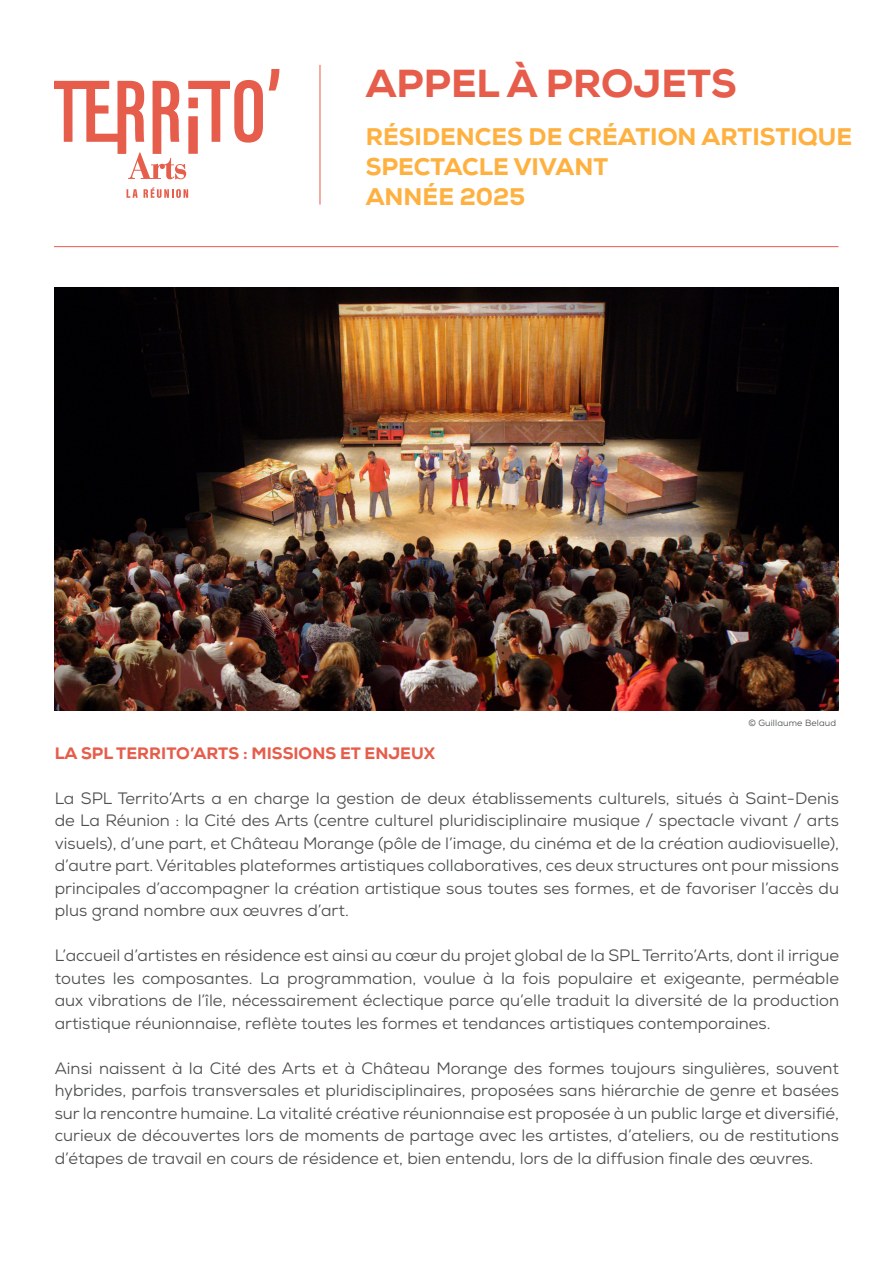
<style>
.page{position:relative;width:893px;height:1263px;background:#fff}
.page>*{position:absolute;margin:0;border:0;box-sizing:border-box;transform-origin:0 0}
.t1{font:800 39px "Nexa";color:#e65d4b}
.t2{font:800 24px/30px "Nexa";color:#feb140}
._1-_TEXTES_12{font:16.5px/22.5px "Nexa";color:#4b4e4d;text-align:justify}
._1-_TITRES_ROSES_14{font:800 16.5px "Nexa";color:#e65d4b}
._1-_TEXTES_12-2{font:9px "Nexa";letter-spacing:.01em;color:#4b4e4d}
</style>
<div class="page">
<hr style="left:54px;top:246px;width:784px;height:1px;background:#e65d4b">
<img style="left:54px;top:287px;width:785px;height:423px">
<svg style="left:127px;top:189px;width:11px;height:9px"></svg>
<svg style="left:144px;top:187px;width:44px;height:11px"></svg>
<svg style="left:269px;top:69px;width:10px;height:22px"></svg>
<svg style="left:54px;top:80px;width:209px;height:99px"></svg>
<hr style="left:320px;top:65px;width:1px;height:140px;background:#e65d4b">
<p class="t1" style="left:366px;top:59px;width:372px">APPEL À PROJETS</p>
<p class="t2" style="left:366px;top:122px;width:488px">RÉSIDENCES DE CRÉATION ARTISTIQUE<br>SPECTACLE VIVANT</p>
<p class="t2" style="left:366px;top:182px;width:161px">ANNÉE 2025</p>
<p class="_1-_TEXTES_12-2" style="left:748px;top:717px;width:89px">© Guillaume Belaud</p>
<p class="_1-_TITRES_ROSES_14" style="left:55px;top:742px;width:382px">LA SPL TERRITO’ARTS : MISSIONS ET ENJEUX</p>
<p class="_1-_TEXTES_12" style="left:55px;top:787px;width:786px">La SPL Territo’Arts a en charge la gestion de deux établissements culturels, situés à Saint-Denis de La Réunion : la Cité des Arts (centre culturel pluridisciplinaire musique / spectacle vivant / arts visuels), d’une part, et Château Morange (pôle de l’image, du cinéma et de la création audiovisuelle), d’autre part. Véritables plateformes artistiques collaboratives, ces deux structures ont pour missions principales d’accompagner la création artistique sous toutes ses formes, et de favoriser l’accès du plus grand nombre aux œuvres d’art.</p>
<p class="_1-_TEXTES_12" style="left:55px;top:944px;width:786px">L’accueil d’artistes en résidence est ainsi au cœur du projet global de la SPL Territo’Arts, dont il irrigue toutes les composantes. La programmation, voulue à la fois populaire et exigeante, perméable aux vibrations de l’île, nécessairement éclectique parce qu’elle traduit la diversité de la production artistique réunionnaise, reflète toutes les formes et tendances artistiques contemporaines.</p>
<p class="_1-_TEXTES_12" style="left:55px;top:1057px;width:786px">Ainsi naissent à la Cité des Arts et à Château Morange des formes toujours singulières, souvent hybrides, parfois transversales et pluridisciplinaires, proposées sans hiérarchie de genre et basées sur la rencontre humaine. La vitalité créative réunionnaise est proposée à un public large et diversifié, curieux de découvertes lors de moments de partage avec les artistes, d’ateliers, ou de restitutions d’étapes de travail en cours de résidence et, bien entendu, lors de la diffusion finale des œuvres.</p>
</div>
